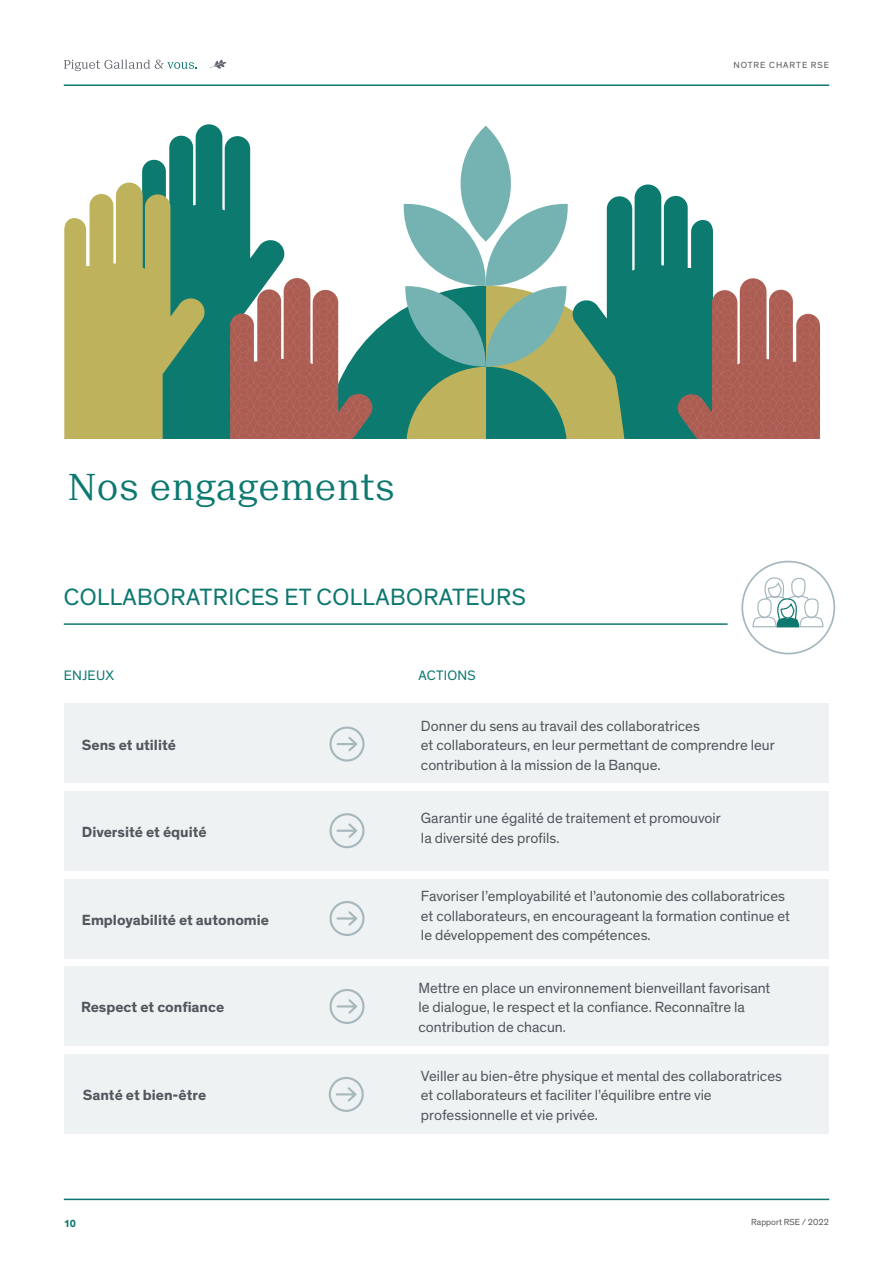
<style>
.page{position:relative;width:893px;height:1263px;background:#fff}
.page>*{position:absolute;margin:0;border:0;box-sizing:border-box;transform-origin:0 0}
.t1{font:300 36px "Suisse Neue";letter-spacing:.01em;color:#0d7870}
.t2{font:24px "Theinhardt";letter-spacing:.02em;color:#0d7870}
.t3{font:15px/19.5px "Theinhardt";color:#53575e}
.t4{font:700 15px "Theinhardt";color:#53575e}
.t5{font:13.95px "Theinhardt";letter-spacing:.02em;color:#0d7870}
.t6{font:700 10.5px "Theinhardt";color:#0d7870}
.t7{font:9px "Theinhardt";color:#57585a}
.t8{font:9px "Theinhardt";letter-spacing:.11em;color:#57585a}
</style>
<div class="page">
<div style="left:64px;top:703px;width:764px;height:79px;background:#eef2f2"></div>
<div style="left:64px;top:791px;width:764px;height:79px;background:#eef2f2"></div>
<div style="left:64px;top:879px;width:764px;height:79px;background:#eef2f2"></div>
<div style="left:64px;top:967px;width:764px;height:79px;background:#eef2f2"></div>
<div style="left:64px;top:1055px;width:764px;height:79px;background:#eef2f2"></div>
<svg style="left:329px;top:726px;width:36px;height:36px"></svg>
<svg style="left:329px;top:813px;width:36px;height:36px"></svg>
<svg style="left:329px;top:901px;width:36px;height:35px"></svg>
<svg style="left:329px;top:989px;width:36px;height:35px"></svg>
<svg style="left:328px;top:1077px;width:36px;height:35px"></svg>
<svg style="left:64px;top:60px;width:133px;height:11px"></svg>
<svg style="left:210px;top:59px;width:16px;height:10px"></svg>
<hr style="left:64px;top:1198px;width:765px;height:2px;background:#0d7870">
<hr style="left:64px;top:84px;width:765px;height:2px;background:#0d7870">
<hr style="left:64px;top:623px;width:664px;height:2px;background:#0d7870">
<div style="left:741px;top:561px;width:94px;height:93px;border:2px solid #a7b7be;border-radius:50%"></div>
<svg style="left:752px;top:576px;width:72px;height:52px"></svg>
<svg style="left:142px;top:124px;width:88px;height:315px;fill:#0d7a70"></svg>
<svg style="left:64px;top:183px;width:142px;height:256px;background:#96a86a"></svg>
<svg style="left:230px;top:126px;width:590px;height:313px"></svg>
<h1 class="t1" style="left:68px;top:466px;width:329px">Nos engagements</h1>
<h2 class="t2" style="left:64px;top:583px;width:463px">COLLABORATRICES ET COLLABORATEURS</h2>
<p class="t5" style="left:64px;top:667px;width:52px">ENJEUX</p>
<p class="t5" style="left:419px;top:667px;width:59px">ACTIONS</p>
<p class="t8" style="left:733px;top:60px;width:97px">NOTRE CHARTE RSE</p>
<p class="t4" style="left:82px;top:736px;width:96px">Sens et utilité</p>
<p class="t4" style="left:82px;top:822px;width:126px">Diversité et équité</p>
<p class="t4" style="left:82px;top:910px;width:189px">Employabilité et autonomie</p>
<p class="t4" style="left:81px;top:998px;width:145px">Respect et confiance</p>
<p class="t4" style="left:83px;top:1086px;width:125px">Santé et bien-être</p>
<p class="t3" style="left:421px;top:716px;width:355px">Donner du sens au travail des collaboratrices<br>et collaborateurs, en leur permettant de comprendre leur contribution à la mission de la Banque.</p>
<p class="t3" style="left:421px;top:809px;width:301px">Garantir une égalité de traitement et promouvoir la diversité des profils.</p>
<p class="t3" style="left:421px;top:887px;width:370px">Favoriser l’employabilité et l’autonomie des collaboratrices et collaborateurs, en encourageant la formation continue et le développement des compétences.</p>
<p class="t3" style="left:419px;top:978px;width:353px">Mettre en place un environnement bienveillant favorisant le dialogue, le respect et la confiance. Reconnaître la contribution de chacun.</p>
<p class="t3" style="left:421px;top:1066px;width:362px">Veiller au bien-être physique et mental des collaboratrices et collaborateurs et faciliter l’équilibre entre vie professionnelle et vie privée.</p>
<p class="t6" style="left:64px;top:1216px;width:14px">10</p>
<p class="t7" style="left:751px;top:1217px;width:79px">Rapport RSE / 2022</p>
</div>
